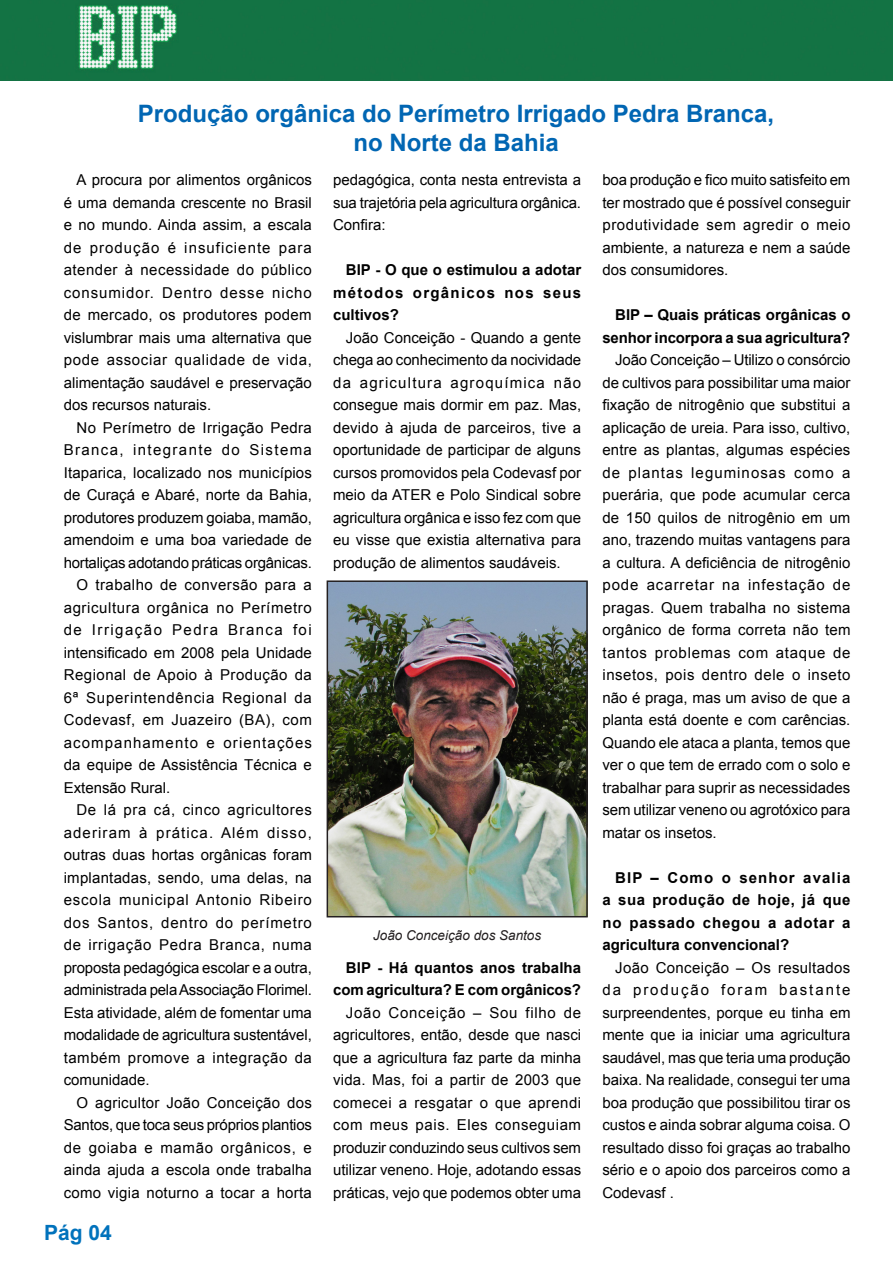
<style>
.page{position:relative;width:893px;height:1263px;background:#fff}
.page>*{position:absolute;margin:0;border:0;box-sizing:border-box;transform-origin:0 0}
.t1{font:700 24px "Arial";color:#0166b3}
.t2{font:700 21px "Arial";color:#0072bc}
.t3{font:15px/22.5px "Arial";color:#000;text-align:justify}
.t4{font:700 15px/22.5px "Arial";color:#000;text-align:justify}
.t5{font:italic 13.5px "Arial";color:#231f20}
</style>
<div class="page">
<div style="left:0;top:0;width:893px;height:81px;background:#137344"></div>
<img style="left:330px;top:583px;width:255px;height:331px">
<div style="left:327px;top:580px;width:261px;height:337px;border:2px solid #231f20"></div>
<p class="t1" style="left:138px;top:98px;width:638px">Produção orgânica do Perímetro Irrigado Pedra Branca,</p>
<p class="t1" style="left:353px;top:127px;width:207px">no Norte da Bahia</p>
<p class="t3" style="left:64px;top:169px;width:250px;text-indent:13px">A procura por alimentos orgânicos é uma demanda crescente no Brasil e no mundo. Ainda assim, a escala de produção é insuficiente para atender à necessidade do público consumidor. Dentro desse nicho de mercado, os produtores podem vislumbrar mais uma alternativa que pode associar qualidade de vida, alimentação saudável e preservação dos recursos naturais.</p>
<p class="t3" style="left:64px;top:416px;width:250px;text-indent:13px">No Perímetro de Irrigação Pedra Branca, integrante do Sistema Itaparica, localizado nos municípios de Curaçá e Abaré, norte da Bahia, produtores produzem goiaba, mamão, amendoim e uma boa variedade de hortaliças adotando práticas orgânicas.</p>
<p class="t3" style="left:64px;top:574px;width:250px;text-indent:13px">O trabalho de conversão para a agricultura orgânica no Perímetro de Irrigação Pedra Branca foi intensificado em 2008 pela Unidade Regional de Apoio à Produção da 6ª Superintendência Regional da Codevasf, em Juazeiro (BA), com acompanhamento e orientações da equipe de Assistência Técnica e Extensão Rural.</p>
<p class="t3" style="left:64px;top:799px;width:250px;text-indent:13px">De lá pra cá, cinco agricultores aderiram à prática. Além disso, outras duas hortas orgânicas foram implantadas, sendo, uma delas, na escola municipal Antonio Ribeiro dos Santos, dentro do perímetro de irrigação Pedra Branca, numa proposta pedagógica escolar e a outra, administrada pela Associação Florimel.<br>Esta atividade, além de fomentar uma modalidade de agricultura sustentável, também promove a integração da comunidade.</p>
<p class="t3" style="left:64px;top:1091px;width:250px;text-indent:13px">O agricultor João Conceição dos Santos, que toca seus próprios plantios de goiaba e mamão orgânicos, e ainda ajuda a escola onde trabalha como vigia noturno a tocar a horta</p>
<p class="t3" style="left:602px;top:169px;width:250px">boa produção e fico muito satisfeito em ter mostrado que é possível conseguir produtividade sem agredir o meio ambiente, a natureza e nem a saúde dos consumidores.</p>
<p class="t4" style="left:602px;top:304px;width:250px;text-align:right">BIP – Quais práticas orgânicas o senhor incorpora a sua agricultura?</p>
<p class="t3" style="left:602px;top:349px;width:250px;text-indent:13px">João Conceição – Utilizo o consórcio de cultivos para possibilitar uma maior fixação de nitrogênio que substitui a aplicação de ureia. Para isso, cultivo, entre as plantas, algumas espécies de plantas leguminosas como a puerária, que pode acumular cerca de 150 quilos de nitrogênio em um ano, trazendo muitas vantagens para a cultura. A deficiência de nitrogênio pode acarretar na infestação de pragas. Quem trabalha no sistema orgânico de forma correta não tem tantos problemas com ataque de insetos, pois dentro dele o inseto não é praga, mas um aviso de que a planta está doente e com carências.<br>Quando ele ataca a planta, temos que ver o que tem de errado com o solo e trabalhar para suprir as necessidades sem utilizar veneno ou agrotóxico para matar os insetos.</p>
<p class="t4" style="left:602px;top:867px;width:249px;text-indent:13px">BIP – Como o senhor avalia a sua produção de hoje, já que no passado chegou a adotar a agricultura convencional?</p>
<p class="t3" style="left:602px;top:956px;width:250px;text-indent:13px">João Conceição – Os resultados da produção foram bastante surpreendentes, porque eu tinha em mente que ia iniciar uma agricultura saudável, mas que teria uma produção baixa. Na realidade, consegui ter uma boa produção que possibilitou tirar os custos e ainda sobrar alguma coisa. O resultado disso foi graças ao trabalho sério e o apoio dos parceiros como a Codevasf .</p>
<p class="t3" style="left:333px;top:169px;width:250px">pedagógica, conta nesta entrevista a sua trajetória pela agricultura orgânica.<br>Confira:</p>
<p class="t4" style="left:333px;top:259px;width:250px;text-indent:13px">BIP - O que o estimulou a adotar métodos orgânicos nos seus cultivos?</p>
<p class="t3" style="left:333px;top:326px;width:250px;text-indent:13px">João Conceição - Quando a gente chega ao conhecimento da nocividade da agricultura agroquímica não consegue mais dormir em paz. Mas, devido à ajuda de parceiros, tive a oportunidade de participar de alguns cursos promovidos pela Codevasf por meio da ATER e Polo Sindical sobre agricultura orgânica e isso fez com que eu visse que existia alternativa para produção de alimentos saudáveis.</p>
<p class="t5" style="left:373px;top:927px;width:170px">João Conceição dos Santos</p>
<p class="t4" style="left:333px;top:957px;width:250px;text-align:right">BIP - Há quantos anos trabalha com agricultura? E com orgânicos?</p>
<p class="t3" style="left:333px;top:1001px;width:250px;text-indent:13px">João Conceição – Sou filho de agricultores, então, desde que nasci que a agricultura faz parte da minha vida. Mas, foi a partir de 2003 que comecei a resgatar o que aprendi com meus pais. Eles conseguiam produzir conduzindo seus cultivos sem utilizar veneno. Hoje, adotando essas práticas, vejo que podemos obter uma</p>
<p class="t2" style="left:44px;top:1219px;width:69px">Pág 04</p>
</div>
